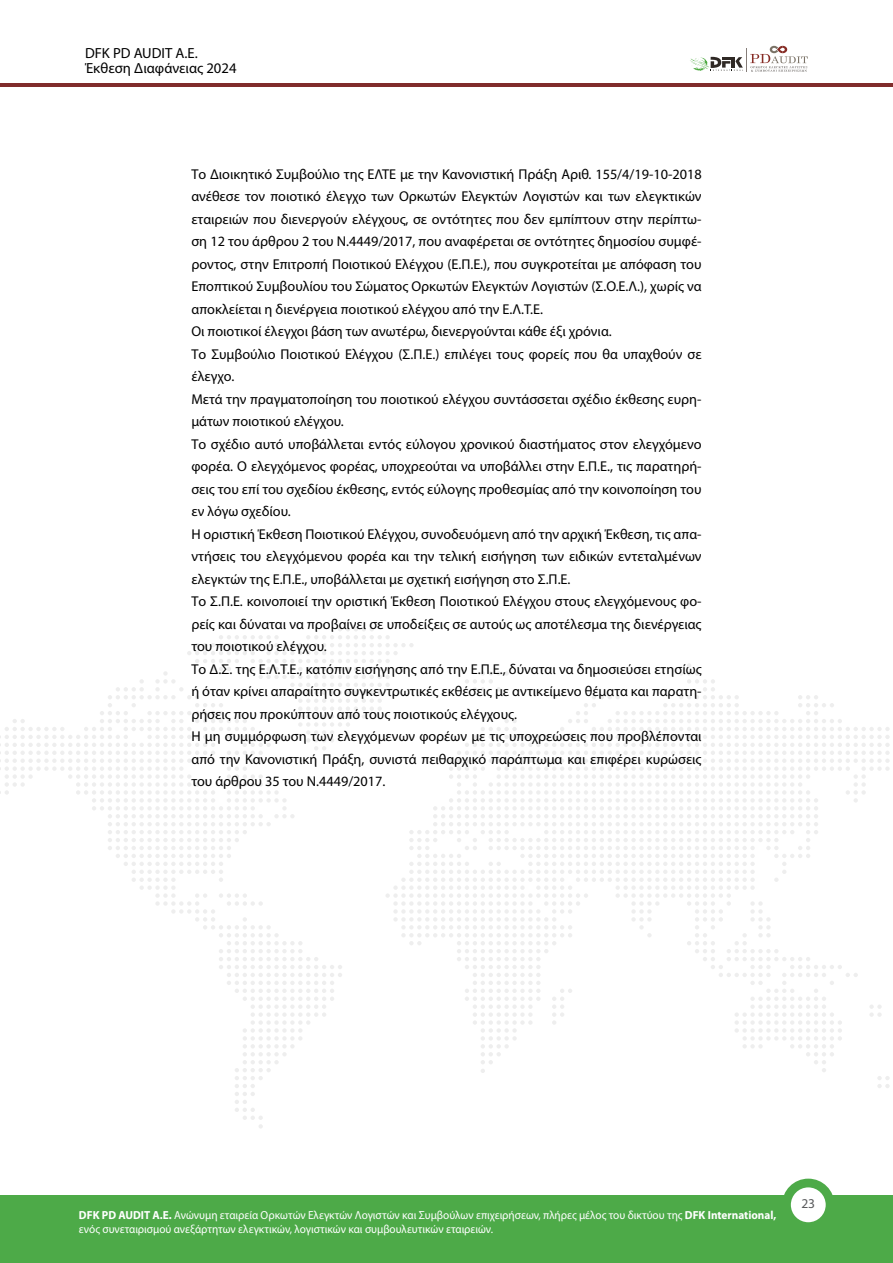
<style>
.page{position:relative;width:893px;height:1263px;background:#fff}
.page>*{position:absolute;margin:0;border:0;box-sizing:border-box;transform-origin:0 0}
.t1{font:14.7px/15px "Myriad Pro";color:#000}
.t2{font:14.25px/22.5px "Myriad Pro";color:#000}
.t3{font:13.5px "Myriad Pro";color:#58595b}
.t4{font:11.7px/14.1px "Myriad Pro";color:#fff;scale:.96 1}
.s1{font-weight:700}
</style>
<div class="page">
<hr style="left:0;top:83px;width:893px;height:4px;background:#802c2b">
<div style="left:0;top:1195px;width:893px;height:68px;background:#4daa48"></div>
<svg style="left:786px;top:1183px;width:44px;height:43px"></svg>
<div style="left:782px;top:1178px;width:52px;height:53px;border:9px solid #4daa48;border-radius:50%"></div>
<svg style="left:0;top:627px;width:890px;height:501px"></svg>
<svg style="left:690px;top:46px;width:118px;height:26px"></svg>
<p class="t1" style="left:85px;top:45px;width:153px">DFK PD AUDIT A.E.<br>Έκθεση Διαφάνειας 2024</p>
<p class="t2" style="left:191px;top:163px;width:512px">Το Διοικητικό Συμβούλιο της ΕΛΤΕ με την Κανονιστική Πράξη Αριθ. 155/4/19-10-2018 ανέθεσε τον ποιοτικό έλεγχο των Ορκωτών Ελεγκτών Λογιστών και των ελεγκτικών εταιρειών που διενεργούν ελέγχους, σε οντότητες που δεν εμπίπτουν στην περίπτω&shy;ση 12 του άρθρου 2 του Ν.4449/2017, που αναφέρεται σε οντότητες δημοσίου συμφέ&shy;ροντος, στην Επιτροπή Ποιοτικού Ελέγχου (Ε.Π.Ε.), που συγκροτείται με απόφαση του Εποπτικού Συμβουλίου του Σώματος Ορκωτών Ελεγκτών Λογιστών (Σ.Ο.Ε.Λ.), χωρίς να αποκλείεται η διενέργεια ποιοτικού ελέγχου από την Ε.Λ.Τ.Ε.<br>Οι ποιοτικοί έλεγχοι βάση των ανωτέρω, διενεργούνται κάθε έξι χρόνια.<br>Το Συμβούλιο Ποιοτικού Ελέγχου (Σ.Π.Ε.) επιλέγει τους φορείς που θα υπαχθούν σε έλεγχο.<br>Μετά την πραγματοποίηση του ποιοτικού ελέγχου συντάσσεται σχέδιο έκθεσης ευρη&shy;μάτων ποιοτικού ελέγχου.<br>Το σχέδιο αυτό υποβάλλεται εντός εύλογου χρονικού διαστήματος στον ελεγχόμενο φορέα. Ο ελεγχόμενος φορέας, υποχρεούται να υποβάλλει στην Ε.Π.Ε., τις παρατηρή&shy;σεις του επί του σχεδίου έκθεσης, εντός εύλογης προθεσμίας από την κοινοποίηση του εν λόγω σχεδίου.<br>Η οριστική Έκθεση Ποιοτικού Ελέγχου, συνοδευόμενη από την αρχική Έκθεση, τις απα&shy;ντήσεις του ελεγχόμενου φορέα και την τελική εισήγηση των ειδικών εντεταλμένων ελεγκτών της Ε.Π.Ε., υποβάλλεται με σχετική εισήγηση στο Σ.Π.Ε.<br>Το Σ.Π.Ε. κοινοποιεί την οριστική Έκθεση Ποιοτικού Ελέγχου στους ελεγχόμενους φο&shy;ρείς και δύναται να προβαίνει σε υποδείξεις σε αυτούς ως αποτέλεσμα της διενέργειας του ποιοτικού ελέγχου.<br>Το Δ.Σ. της Ε.Λ.Τ.Ε., κατόπιν εισήγησης από την Ε.Π.Ε., δύναται να δημοσιεύσει ετησίως ή όταν κρίνει απαραίτητο συγκεντρωτικές εκθέσεις με αντικείμενο θέματα και παρατη&shy;ρήσεις που προκύπτουν από τους ποιοτικούς ελέγχους.<br>Η μη συμμόρφωση των ελεγχόμενων φορέων με τις υποχρεώσεις που προβλέπονται από την Κανονιστική Πράξη, συνιστά πειθαρχικό παράπτωμα και επιφέρει κυρώσεις του άρθρου 35 του Ν.4449/2017.</p>
<p class="t4" style="left:79px;top:1208px;width:728px"><span class="s1">DFK PD AUDIT Α.Ε.</span> Aνώνυμη εταιρεία Ορκωτών Ελεγκτών Λογιστών και Συμβούλων επιχειρήσεων, πλήρες μέλος του δικτύου της <span class="s1">DFK International, </span>ενός συνεταιρισμού ανεξάρτητων ελεγκτικών, λογιστικών και συμβουλευτικών εταιρειών.</p>
<p class="t3" style="left:801px;top:1195px;width:15px">23</p>
</div>
